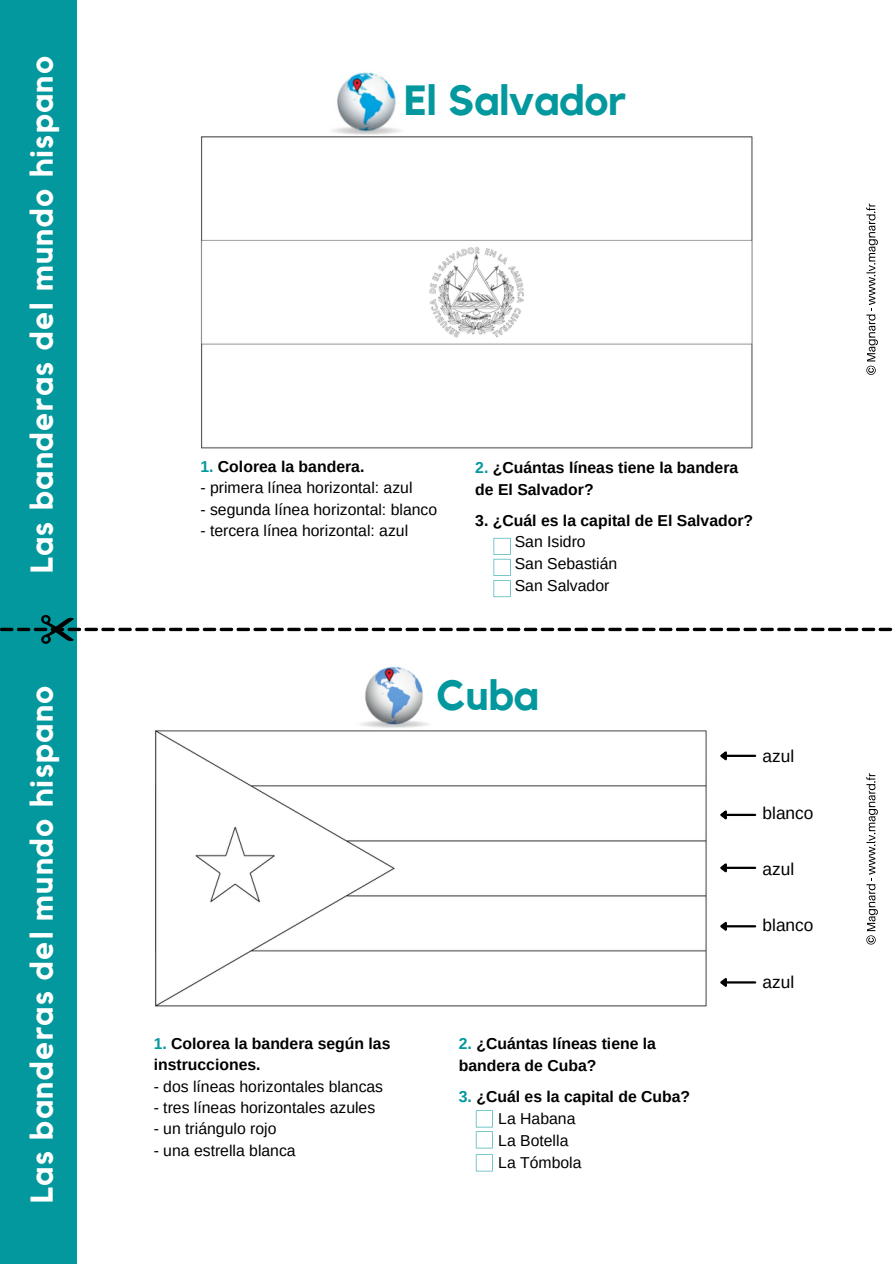
<style>
.page{position:relative;width:894px;height:1264px;background:#fff}
.page>*{position:absolute;margin:0;border:0;box-sizing:border-box;transform-origin:0 0}
.t1{font:700 42px "Kollektif";color:#03989e}
.t2{font:700 31.5px "Kollektif";letter-spacing:.045em;color:#fff}
.t3{font:17.25px "Arimo";color:#000}
.t4{font:15.75px/21.9px "Arimo";color:#000}
.t5{font:700 15.75px/21.9px "Arimo";color:#000}
.s1{color:#03989e}
.s2{font-weight:700;color:#03989e}
.s3{font-weight:700}
</style>
<div class="page">
<img style="left:200px;top:136px;width:553px;height:312px">
<img style="left:155px;top:730px;width:552px;height:277px">
<div style="left:0;top:629px;width:77px;height:634px;background:#03989e"></div>
<div style="left:0;top:0;width:77px;height:629px;background:#03989e"></div>
<svg style="left:0;top:615px;width:893px;height:28px"></svg>
<hr style="left:726px;top:754px;width:29px;height:3px;background:#000">
<svg style="left:720px;top:751px;width:8px;height:10px"></svg>
<hr style="left:726px;top:813px;width:29px;height:3px;background:#000">
<svg style="left:720px;top:810px;width:8px;height:10px"></svg>
<hr style="left:726px;top:866px;width:29px;height:3px;background:#000">
<svg style="left:720px;top:863px;width:8px;height:10px"></svg>
<hr style="left:726px;top:925px;width:29px;height:2px;background:#000">
<svg style="left:720px;top:921px;width:8px;height:10px"></svg>
<hr style="left:726px;top:981px;width:29px;height:2px;background:#000">
<svg style="left:720px;top:978px;width:8px;height:9px"></svg>
<svg style="left:493px;top:538px;width:17px;height:59px"></svg>
<svg style="left:475px;top:1110px;width:17px;height:38px"></svg>
<svg style="left:475px;top:1154px;width:17px;height:17px"></svg>
<img style="left:332px;top:72px;width:69px;height:63px">
<img style="left:360px;top:667px;width:69px;height:61px">
<svg style="left:866px;top:203px;width:11px;height:172px"></svg>
<svg style="left:866px;top:773px;width:11px;height:171px"></svg>
<h2 class="t2" style="left:27px;top:573px;width:519px;rotate:-90deg">Las banderas del mundo hispano</h2>
<h2 class="t2" style="left:27px;top:1202px;width:519px;rotate:-90deg">Las banderas del mundo hispano</h2>
<h1 class="t1" style="left:404px;top:81px;width:223px">El Salvador</h1>
<p class="t5" style="left:200px;top:455px;width:165px"><span class="s1">1.</span> Colorea la bandera.</p>
<p class="t4" style="left:200px;top:477px;width:214px">- primera línea horizontal: azul</p>
<p class="t4" style="left:200px;top:498px;width:238px">- segunda línea horizontal: blanco</p>
<p class="t4" style="left:200px;top:520px;width:209px">- tercera línea horizontal: azul</p>
<p class="t5" style="left:475px;top:456px;width:264px"><span class="s1">2.</span> ¿Cuántas líneas tiene la bandera de El Salvador?</p>
<p class="t5" style="left:475px;top:509px;width:279px">3. ¿Cuál es la capital de El Salvador?</p>
<p class="t4" style="left:514px;top:531px;width:104px">San Isidro<br>San Sebastián<br>San Salvador</p>
<h1 class="t1" style="left:436px;top:675px;width:104px">Cuba</h1>
<p class="t5" style="left:154px;top:1032px;width:238px;line-height:21.5px"><span class="s1">1.</span> Colorea la bandera según las instrucciones.</p>
<p class="t4" style="left:154px;top:1075px;width:231px">- dos líneas horizontales blancas</p>
<p class="t4" style="left:154px;top:1096px;width:223px">- tres líneas horizontales azules</p>
<p class="t4" style="left:154px;top:1117px;width:124px">- un triángulo rojo</p>
<p class="t4" style="left:154px;top:1139px;width:143px">- una estrella blanca</p>
<p class="t5" style="left:458px;top:1032px;width:199px"><span class="s1">2.</span> ¿Cuántas líneas tiene la bandera de Cuba?</p>
<p class="t4" style="left:498px;top:1085px;width:193px;text-indent:-39px"><span class="s2">3.</span> <span class="s3">¿Cuál es la capital de Cuba?<br></span>La Habana<br>La Botella<br>La Tómbola</p>
<p class="t3" style="left:762px;top:746px;width:33px">azul</p>
<p class="t3" style="left:762px;top:803px;width:52px">blanco</p>
<p class="t3" style="left:762px;top:859px;width:33px">azul</p>
<p class="t3" style="left:762px;top:915px;width:52px">blanco</p>
<p class="t3" style="left:762px;top:972px;width:33px">azul</p>
</div>
